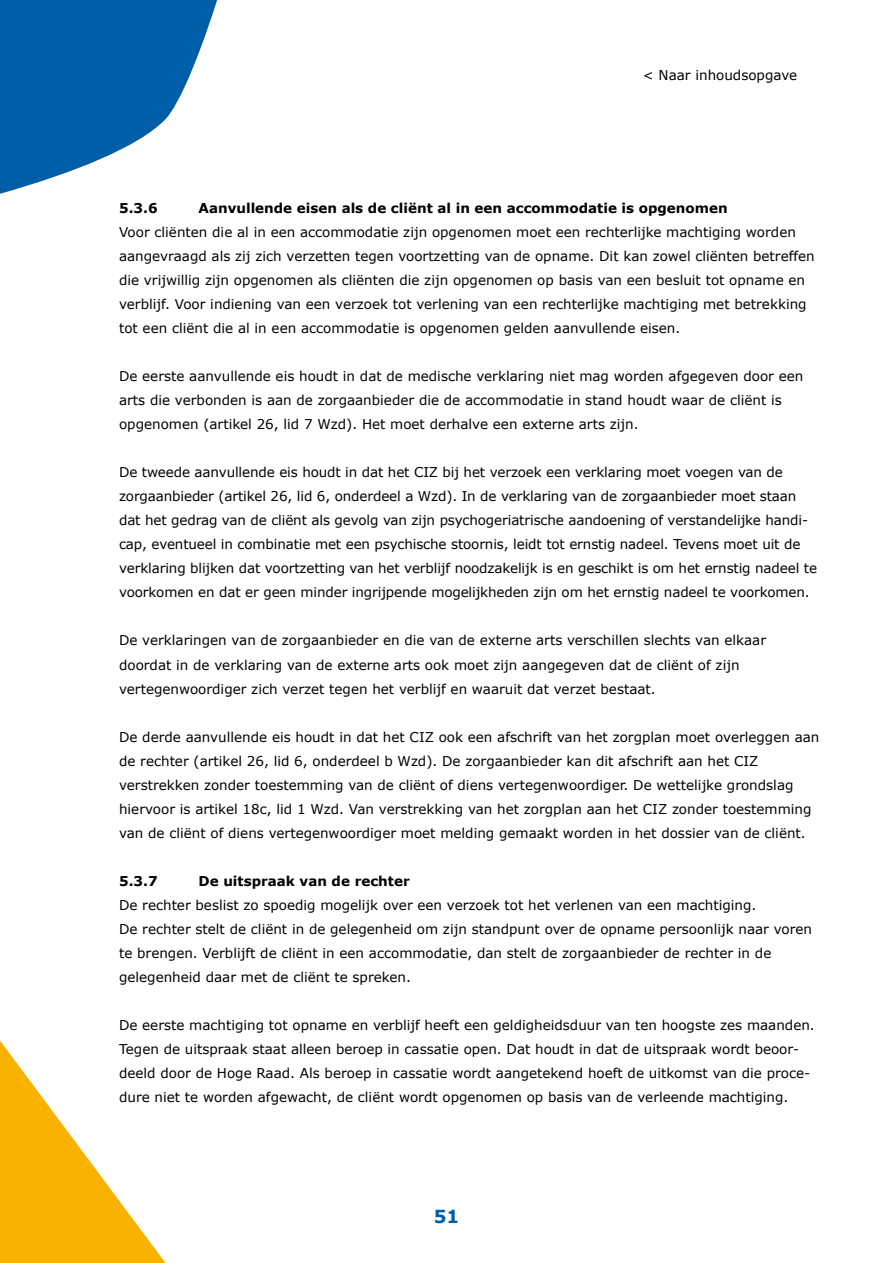
<style>
.page{position:relative;width:893px;height:1263px;background:#fff}
.page>*{position:absolute;margin:0;border:0;box-sizing:border-box;transform-origin:0 0}
.t1{font:700 18px "Verdana";color:#005ea8}
.t2{font:13.5px/24px "Verdana";color:#000}
.t3{font:700 13.5px "Verdana";color:#000}
</style>
<div class="page">
<svg style="left:0;top:1040px;width:166px;height:223px"></svg>
<svg style="left:0;top:0;width:217px;height:194px;fill:#005ea8"></svg>
<p class="t2" style="left:643px;top:64px;width:156px">&lt; Naar inhoudsopgave</p>
<p class="t3" style="left:119px;top:200px;width:40px">5.3.6</p>
<p class="t3" style="left:199px;top:200px;width:531px">Aanvullende eisen als de cliënt al in een accommodatie is opgenomen</p>
<p class="t2" style="left:119px;top:221px;width:697px">Voor cliënten die al in een accommodatie zijn opgenomen moet een rechterlijke machtiging worden aangevraagd als zij zich verzetten tegen voortzetting van de opname. Dit kan zowel cliënten betreffen die vrijwillig zijn opgenomen als cliënten die zijn opgenomen op basis van een besluit tot opname en verblijf. Voor indiening van een verzoek tot verlening van een rechterlijke machtiging met betrekking tot een cliënt die al in een accommodatie is opgenomen gelden aanvullende eisen.</p>
<p class="t2" style="left:119px;top:365px;width:686px">De eerste aanvullende eis houdt in dat de medische verklaring niet mag worden afgegeven door een arts die verbonden is aan de zorgaanbieder die de accommodatie in stand houdt waar de cliënt is opgenomen (artikel 26, lid 7 Wzd). Het moet derhalve een externe arts zijn.</p>
<p class="t2" style="left:119px;top:461px;width:699px">De tweede aanvullende eis houdt in dat het CIZ bij het verzoek een verklaring moet voegen van de zorgaanbieder (artikel 26, lid 6, onderdeel a Wzd). In de verklaring van de zorgaanbieder moet staan dat het gedrag van de cliënt als gevolg van zijn psychogeriatrische aandoening of verstandelijke handi&shy;cap, eventueel in combinatie met een psychische stoornis, leidt tot ernstig nadeel. Tevens moet uit de verklaring blijken dat voortzetting van het verblijf noodzakelijk is en geschikt is om het ernstig nadeel te voorkomen en dat er geen minder ingrijpende mogelijkheden zijn om het ernstig nadeel te voorkomen.</p>
<p class="t2" style="left:119px;top:629px;width:649px">De verklaringen van de zorgaanbieder en die van de externe arts verschillen slechts van elkaar doordat in de verklaring van de externe arts ook moet zijn aangegeven dat de cliënt of zijn vertegenwoordiger zich verzet tegen het verblijf en waaruit dat verzet bestaat.</p>
<p class="t2" style="left:119px;top:725px;width:702px">De derde aanvullende eis houdt in dat het CIZ ook een afschrift van het zorgplan moet overleggen aan de rechter (artikel 26, lid 6, onderdeel b Wzd). De zorgaanbieder kan dit afschrift aan het CIZ verstrekken zonder toestemming van de cliënt of diens vertegenwoordiger. De wettelijke grondslag hiervoor is artikel 18c, lid 1 Wzd. Van verstrekking van het zorgplan aan het CIZ zonder toestemming van de cliënt of diens vertegenwoordiger moet melding gemaakt worden in het dossier van de cliënt.</p>
<p class="t3" style="left:119px;top:872px;width:40px">5.3.7</p>
<p class="t3" style="left:199px;top:872px;width:213px">De uitspraak van de rechter</p>
<p class="t2" style="left:119px;top:893px;width:695px">De rechter beslist zo spoedig mogelijk over een verzoek tot het verlenen van een machtiging.<br>De rechter stelt de cliënt in de gelegenheid om zijn standpunt over de opname persoonlijk naar voren te brengen. Verblijft de cliënt in een accommodatie, dan stelt de zorgaanbieder de rechter in de gelegenheid daar met de cliënt te spreken.</p>
<p class="t2" style="left:119px;top:1013px;width:697px">De eerste machtiging tot opname en verblijf heeft een geldigheidsduur van ten hoogste zes maanden.<br>Tegen de uitspraak staat alleen beroep in cassatie open. Dat houdt in dat de uitspraak wordt beoor&shy;deeld door de Hoge Raad. Als beroep in cassatie wordt aangetekend hoeft de uitkomst van die proce&shy;dure niet te worden afgewacht, de cliënt wordt opgenomen op basis van de verleende machtiging.</p>
<h1 class="t1" style="left:434px;top:1204px;width:27px">51</h1>
</div>
